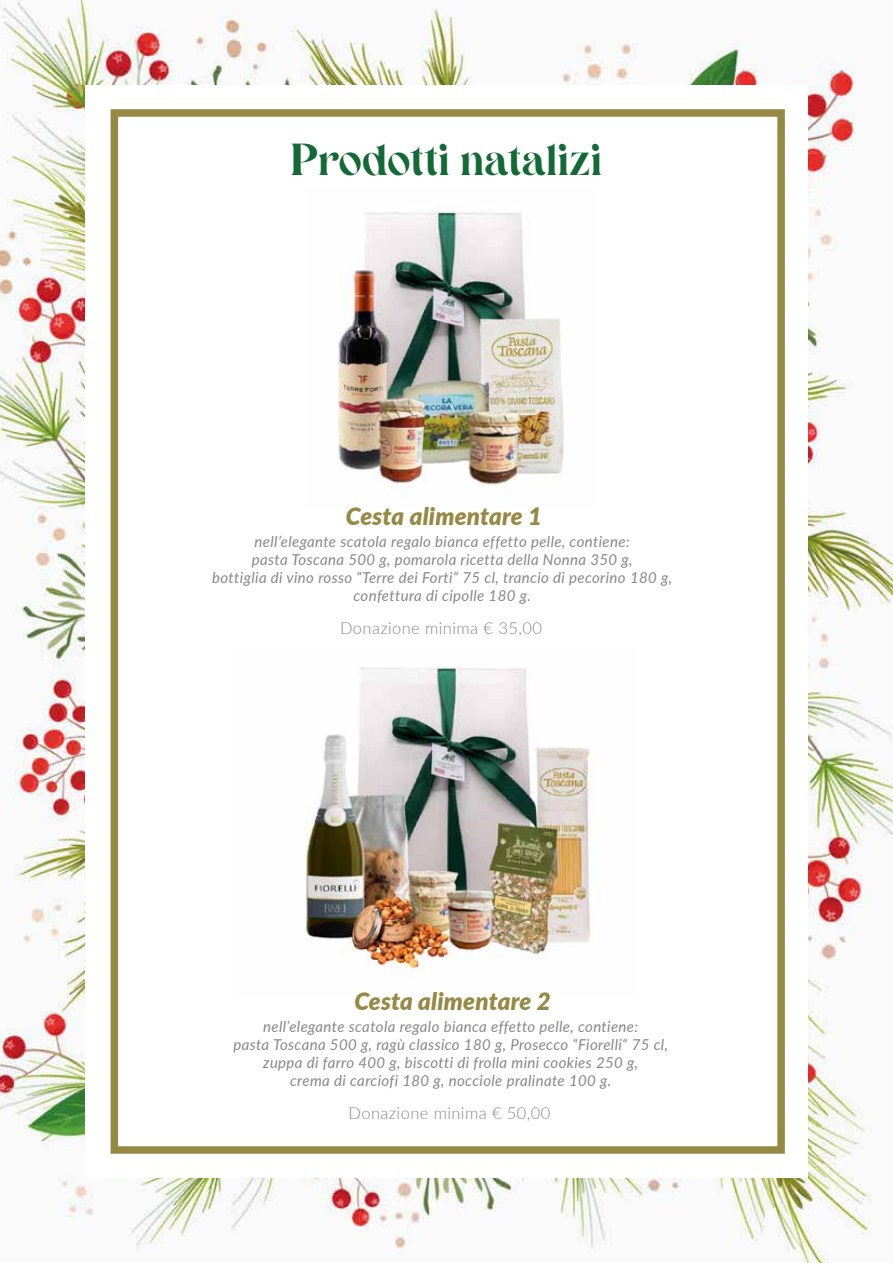
<style>
.page{position:relative;width:893px;height:1263px;background:#fff}
.page>*{position:absolute;margin:0;border:0;box-sizing:border-box;transform-origin:0 0}
.t1{font:500 45px "Clever";letter-spacing:.025em;color:#136a36}
.t2{font:italic 900 24px "Lato";letter-spacing:.01em;color:#968944}
.t3{font:300 16.5px "Lato";letter-spacing:.025em;color:#878787}
.t4{font:italic 15px/18px "Lato";letter-spacing:.025em;color:#878787;text-align:center}
</style>
<div class="page">
<img style="left:0;top:0;width:893px;height:1263px">
<div style="left:85px;top:85px;width:723px;height:1093px;background:#fff"></div>
<div style="left:111px;top:109px;width:674px;height:1045px;border:8px solid #968944"></div>
<img style="left:338px;top:210px;width:226px;height:277px">
<img style="left:305px;top:665px;width:291px;height:311px">
<h1 class="t1" style="left:291px;top:133px;width:311px">Prodotti natalizi</h1>
<h2 class="t2" style="left:346px;top:499px;width:198px">Cesta alimentare 1</h2>
<p class="t4" style="left:212px;top:532px;width:461px">nell’elegante scatola regalo bianca effetto pelle, contiene:<br>pasta Toscana 500 g, pomarola ricetta della Nonna 350 g,<br>bottiglia di vino rosso “Terre dei Forti“ 75 cl, trancio di pecorino 180 g, confettura di cipolle 180 g.</p>
<p class="t3" style="left:340px;top:617px;width:203px">Donazione minima € 35,00</p>
<h2 class="t2" style="left:354px;top:983px;width:198px">Cesta alimentare 2</h2>
<p class="t4" style="left:233px;top:1017px;width:436px">nell’elegante scatola regalo bianca effetto pelle, contiene:<br>pasta Toscana 500 g, ragù classico 180 g, Prosecco “Fiorelli“ 75 cl, zuppa di farro 400 g, biscotti di frolla mini cookies 250 g,<br>crema di carciofi 180 g, nocciole pralinate 100 g.</p>
<p class="t3" style="left:349px;top:1101px;width:203px">Donazione minima € 50,00</p>
</div>
